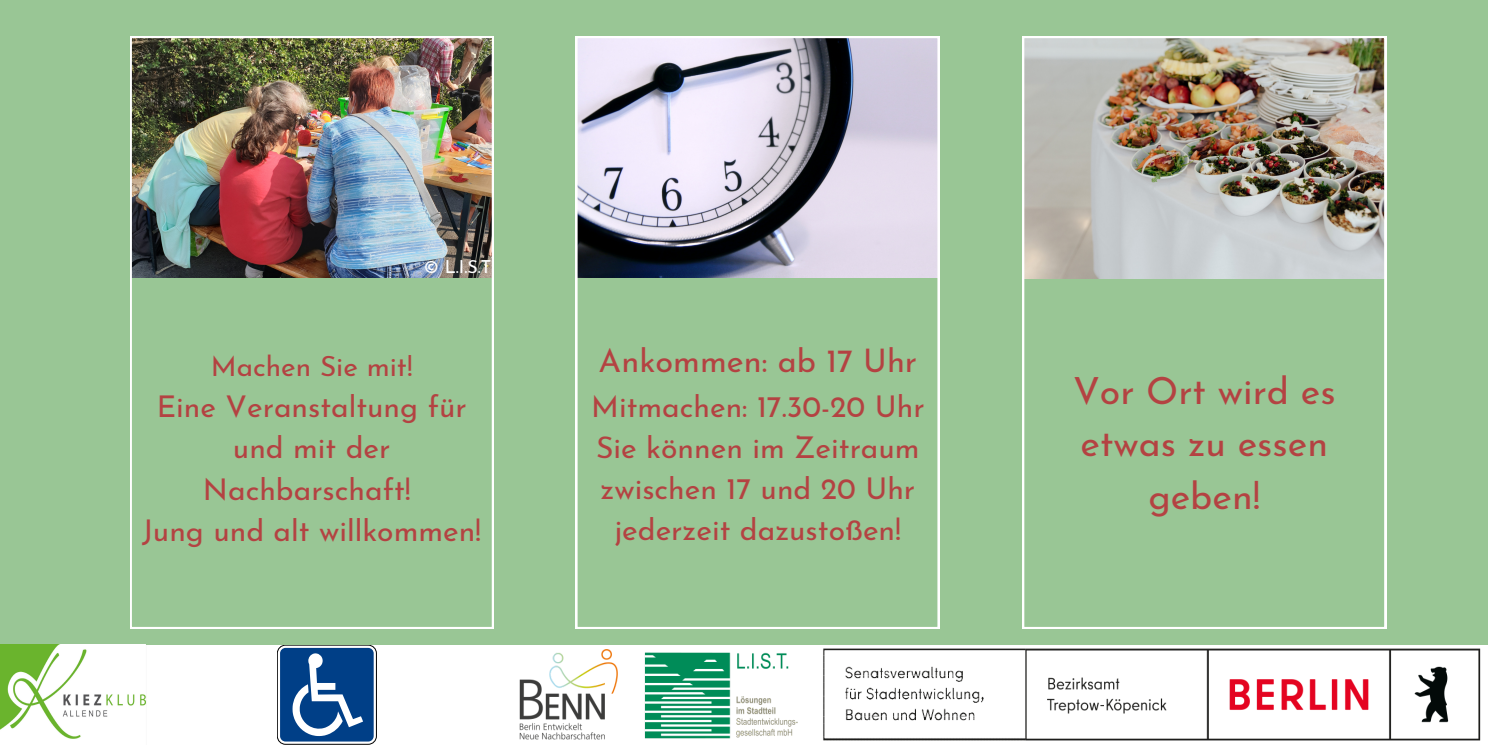
<style>
.page{position:relative;width:1488px;height:745px;background:#fff}
.page>*{position:absolute;margin:0;border:0;box-sizing:border-box;transform-origin:0 0}
.t1{font:37.5px/52.5px "Josefin Sans";color:#b44242;text-align:center}
.t2{font:32.5px "Josefin Sans";color:#b44242}
.t3{font:30px/41.2px "Josefin Sans";color:#b44242;text-align:center}
.t4{font:28px "Josefin Sans";color:#b44242}
.t5{font:18px "Josefin Sans";color:#fff}
</style>
<div class="page">
<div style="left:0;top:0;width:1487px;height:644px;background:#99c695"></div>
<svg style="left:576px;top:36px;width:363px;height:592px"></svg>
<img style="left:507px;top:644px;width:980px;height:97px">
<svg style="left:1022px;top:36px;width:363px;height:592px"></svg>
<img style="left:130px;top:36px;width:363px;height:592px">
<img style="left:0;top:644px;width:146px;height:95px">
<svg style="left:277px;top:645px;width:99px;height:99px"></svg>
<div style="left:277px;top:645px;width:99px;height:99px;border:1px solid #000;border-radius:8px"></div>
<div style="left:280px;top:647px;width:94px;height:94px;background:#003f87;border-radius:6px"></div>
<svg style="left:292px;top:653px;width:71px;height:82px"></svg>
<p class="t5" style="left:424px;top:259px;width:69px">© L.I.S.T</p>
<p class="t4" style="left:211px;top:354px;width:203px">Machen Sie mit!</p>
<p class="t3" style="left:142px;top:389px;width:341px">Eine Veranstaltung für und mit der<br>Nachbarschaft!<br>Jung und alt willkommen!</p>
<p class="t2" style="left:598px;top:347px;width:320px">Ankommen: ab 17 Uhr</p>
<p class="t3" style="left:591px;top:388px;width:335px">Mitmachen: 17.30-20 Uhr<br>Sie können im Zeitraum zwischen 17 und 20 Uhr jederzeit dazustoßen!</p>
<p class="t1" style="left:1073px;top:368px;width:264px">Vor Ort wird es etwas zu essen geben!</p>
</div>
